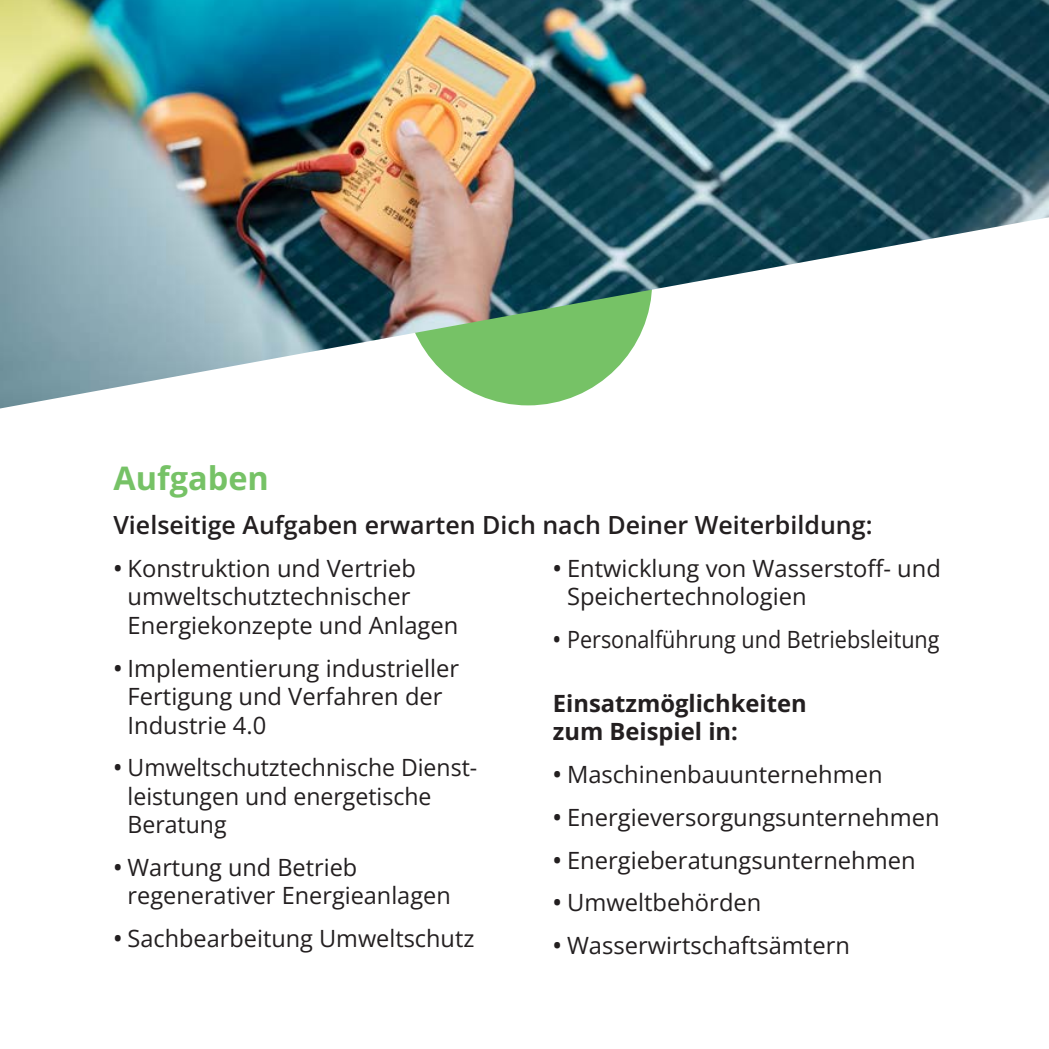
<style>
.page{position:relative;width:1049px;height:1049px;background:#fff}
.page>*{position:absolute;margin:0;border:0;box-sizing:border-box;transform-origin:0 0}
.t1{font:700 32.5px "Open Sans";color:#76c266}
.t2{font:600 25px "Open Sans";color:#231f20}
.t3{font:23.75px/28.5px "Open Sans";color:#231f20}
.t4{font:23.75px "Open Sans";color:#231f20;scale:.91 1}
.t5{font:700 23.75px/28.5px "Open Sans";color:#231f20}
.s1{font-weight:600}
</style>
<div class="page">
<img style="left:0;top:0;width:1049px;height:408px">
<h1 class="t1" style="left:113px;top:465px;width:157px">Aufgaben</h1>
<p class="t2" style="left:113px;top:515px;width:761px">Vielseitige Aufgaben erwarten Dich nach Deiner Weiterbildung:</p>
<p class="t3" style="left:128px;top:556px;width:332px;text-indent:-14px"><span class="s1">ï</span> Konstruktion und Vertrieb umweltschutztechnischer<br>Energiekonzepte und Anlagen</p>
<p class="t3" style="left:128px;top:656px;width:333px;text-indent:-14px"><span class="s1">ï</span> Implementierung industrieller<br>Fertigung und Verfahren der<br>Industrie 4.0</p>
<p class="t3" style="left:128px;top:756px;width:351px;text-indent:-14px"><span class="s1">ï</span> Umweltschutztechnische Dienst&shy;leistungen und energetische<br>Beratung</p>
<p class="t3" style="left:128px;top:855px;width:325px;text-indent:-14px"><span class="s1">ï</span> Wartung und Betrieb regenerativer Energieanlagen</p>
<p class="t3" style="left:113px;top:926px;width:363px"><span class="s1">ï</span> Sachbearbeitung Umweltschutz</p>
<p class="t3" style="left:567px;top:556px;width:375px;text-indent:-14px"><span class="s1">ï</span> Entwicklung von Wasserstoff- und<br>Speichertechnologien</p>
<p class="t4" style="left:553px;top:630px;width:426px"><span class="s1">ï</span> Personalführung und Betriebsleitung</p>
<p class="t5" style="left:553px;top:691px;width:255px">Einsatzmöglichkeiten zum Beispiel in:</p>
<p class="t3" style="left:553px;top:755px;width:388px;line-height:42.8px"><span class="s1">ï</span> Maschinenbauunternehmen<br><span class="s1">ï</span> Energieversorgungsunternehmen <span class="s1">ï</span> Energieberatungsunternehmen<br><span class="s1">ï</span> Umweltbehörden<br><span class="s1">ï</span> Wasserwirtschaftsämtern</p>
</div>
